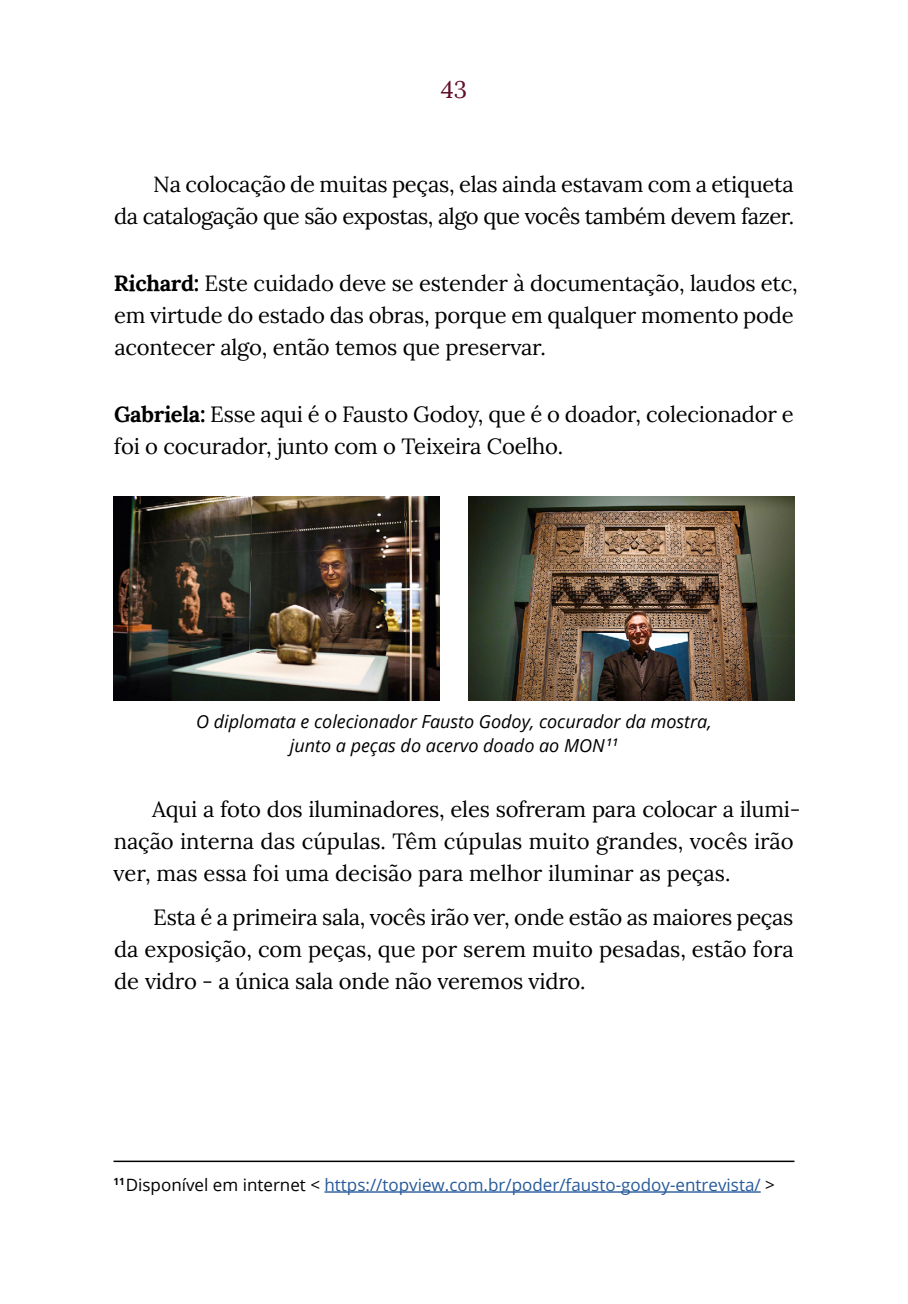
<style>
.page{position:relative;width:908px;height:1304px;background:#fff}
.page>*{position:absolute;margin:0;border:0;box-sizing:border-box;transform-origin:0 0}
.t1{font:24px "Lora";color:#621029}
.t2{font:22px/32px "Lora";letter-spacing:-.01em;color:#000}
.t3{font:italic 18px/24px "Open Sans";color:#000;text-align:center}
.t4{font:17px "Open Sans";color:#275b9b}
.s1{font-weight:700}
.s2{color:#000}
</style>
<div class="page">
<img style="left:113px;top:497px;width:326px;height:204px">
<img style="left:468px;top:497px;width:326px;height:204px">
<hr style="left:324px;top:1191px;width:436px;height:2px;background:#275b9b">
<hr style="left:113px;top:1161px;width:681px;height:1px;background:#000">
<p class="t1" style="left:440px;top:71px;width:28px">43</p>
<p class="t2" style="left:114px;top:167px;width:681px;text-align:right">Na colocação de muitas peças, elas ainda estavam com a etiqueta<br>da catalogação que são expostas, algo que vocês também devem fazer.</p>
<p class="t2" style="left:114px;top:266px;width:685px"><span class="s1">Richard:</span> Este cuidado deve se estender à documentação, laudos etc, em virtude do estado das obras, porque em qualquer momento pode acontecer algo, então temos que preservar.</p>
<p class="t2" style="left:114px;top:396px;width:681px"><span class="s1">Gabriela:</span> Esse aqui é o Fausto Godoy, que é o doador, colecionador e foi o cocurador, junto com o Teixeira Coelho.</p>
<p class="t3" style="left:196px;top:709px;width:516px">O diplomata e colecionador Fausto Godoy, cocurador da mostra, junto a peças do acervo doado ao MON <sup>11</sup></p>
<p class="t2" style="left:113px;top:792px;width:688px;text-indent:39px">Aqui a foto dos iluminadores, eles sofreram para colocar a ilumi&shy;nação interna das cúpulas. Têm cúpulas muito grandes, vocês irão ver, mas essa foi uma decisão para melhor iluminar as peças.</p>
<p class="t2" style="left:114px;top:899px;width:680px;text-align:justify;text-indent:39px">Esta é a primeira sala, vocês irão ver, onde estão as maiores peças da exposição, com peças, que por serem muito pesadas, estão fora de vidro - a única sala onde não veremos vidro.</p>
<p class="t4" style="left:113px;top:1173px;width:662px"><sup>11</sup><span class="s2">Disponível em internet &lt;</span> https://topview.com.br/poder/fausto-godoy-entrevista/ <span class="s2">&gt;</span></p>
</div>
